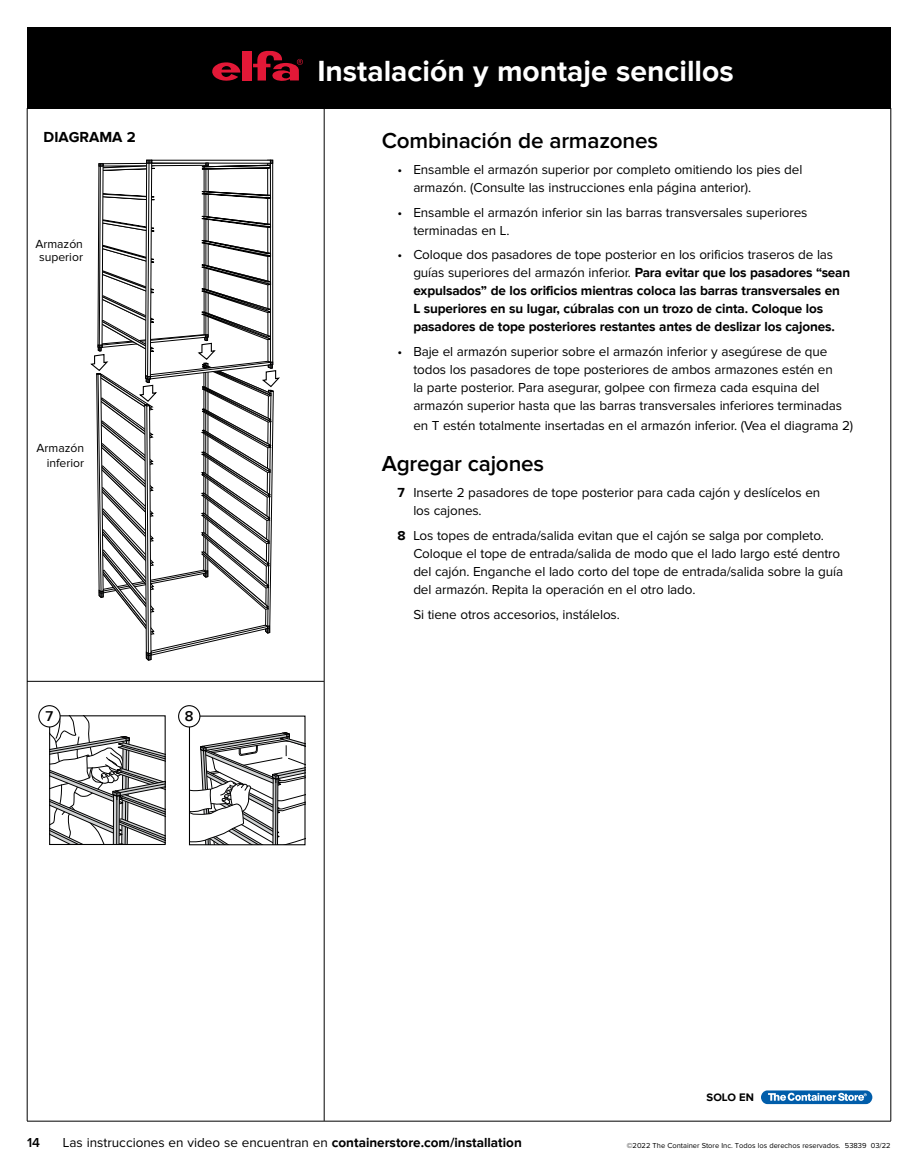
<style>
.page{position:relative;width:918px;height:1175px;background:#fff}
.page>*{position:absolute;margin:0;border:0;box-sizing:border-box;transform-origin:0 0}
.t1{font:700 30px "Proxima Nova";color:#fff}
.t2{font:600 22.5px "Proxima Nova";letter-spacing:-.01em;color:#000}
.t3{font:700 15px "Proxima Nova";color:#000}
.t4{font:600 14.7px "Proxima Nova";color:#000}
.t5{font:13.5px/18px "Proxima Nova";letter-spacing:-.01em;color:#000}
.t6{font:700 13.5px/18px "Proxima Nova";letter-spacing:-.01em;color:#000}
.t7{font:600 13.5px "Proxima Nova";color:#000}
.t8{font:12.15px/13.5px "Proxima Nova";color:#000;text-align:center}
.t9{font:700 11.25px "Proxima Nova";color:#000}
.t10{font:7.5px "Proxima Nova";color:#000}
.s1{font-weight:400}
.s2{font-weight:700}
</style>
<div class="page">
<div style="left:27px;top:27px;width:864px;height:81px;background:#000"></div>
<hr style="left:891px;top:108px;width:1px;height:1012px;background:#000">
<hr style="left:27px;top:1120px;width:864px;height:1px;background:#000">
<hr style="left:324px;top:108px;width:1px;height:1012px;background:#000">
<hr style="left:27px;top:108px;width:1px;height:1012px;background:#000">
<svg style="left:212px;top:62px;width:29px;height:19px"></svg>
<div style="left:242px;top:51px;width:9px;height:30px;background:#e31837"></div>
<svg style="left:253px;top:51px;width:50px;height:30px"></svg>
<svg style="left:761px;top:1090px;width:111px;height:14px;background:#4a8cc2"></svg>
<svg style="left:90px;top:159px;width:190px;height:502px"></svg>
<svg style="left:51px;top:717px;width:113px;height:126px"></svg>
<div style="left:49px;top:715px;width:117px;height:130px;border:1px solid #000"></div>
<div style="left:38px;top:705px;width:23px;height:22px;background:#fff;border:1px solid #000;border-radius:50%"></div>
<svg style="left:191px;top:732px;width:113px;height:111px"></svg>
<div style="left:189px;top:715px;width:117px;height:130px;border:1px solid #000"></div>
<div style="left:178px;top:705px;width:22px;height:22px;background:#fff;border:1px solid #000;border-radius:50%"></div>
<hr style="left:27px;top:681px;width:297px;height:1px;background:#000">
<p class="t3" style="left:44px;top:128px;width:94px">DIAGRAMA 2</p>
<p class="t8" style="left:35px;top:237px;width:49px">Armazón superior</p>
<p class="t8" style="left:37px;top:441px;width:49px;line-height:14.9px;text-align:right">Armazón inferior</p>
<p class="t4" style="left:46px;top:705px;width:9px">7</p>
<p class="t4" style="left:185px;top:705px;width:10px">8</p>
<h1 class="t1" style="left:317px;top:54px;width:418px">Instalación y montaje sencillos</h1>
<h2 class="t2" style="left:382px;top:130px;width:278px">Combinación de armazones</h2>
<p class="t5" style="left:413px;top:161px;width:391px;text-indent:-16px">• Ensamble el armazón superior por completo omitiendo los pies del armazón. (Consulte las instrucciones enla página anterior).</p>
<p class="t5" style="left:413px;top:204px;width:396px;text-indent:-16px">• Ensamble el armazón inferior sin las barras transversales superiores terminadas en L.</p>
<p class="t6" style="left:413px;top:246px;width:438px;text-indent:-16px"><span class="s1">• Coloque dos pasadores de tope posterior en los orificios traseros de las guías superiores del armazón inferior.</span> Para evitar que los pasadores “sean expulsados” de los orificios mientras coloca las barras transversales en L superiores en su lugar, cúbralas con un trozo de cinta. Coloque los pasadores de tope posteriores restantes antes de deslizar los cajones.</p>
<p class="t5" style="left:413px;top:343px;width:430px;text-indent:-16px">• Baje el armazón superior sobre el armazón inferior y asegúrese de que todos los pasadores de tope posteriores de ambos armazones estén en la parte posterior. Para asegurar, golpee con firmeza cada esquina del armazón superior hasta que las barras transversales inferiores terminadas</p>
<p class="t5" style="left:413px;top:417px;width:441px">en T estén totalmente insertadas en el armazón inferior. (Vea el diagrama 2)</p>
<h2 class="t2" style="left:382px;top:453px;width:164px">Agregar cajones</h2>
<p class="t5" style="left:413px;top:484px;width:408px;text-indent:-16px"><span class="s2">7</span> Inserte 2 pasadores de tope posterior para cada cajón y deslícelos en los cajones.</p>
<p class="t5" style="left:413px;top:527px;width:431px;text-indent:-16px"><span class="s2">8</span> Los topes de entrada/salida evitan que el cajón se salga por completo.<br>Coloque el tope de entrada/salida de modo que el lado largo esté dentro del cajón. Enganche el lado corto del tope de entrada/salida sobre la guía del armazón. Repita la operación en el otro lado.</p>
<p class="t5" style="left:413px;top:606px;width:208px">Si tiene otros accesorios, instálelos.</p>
<p class="t9" style="left:707px;top:1090px;width:49px">SOLO EN</p>
<p class="t7" style="left:27px;top:1136px;width:14px">14</p>
<p class="t5" style="left:63px;top:1134px;width:460px">Las instrucciones en video se encuentran en <span class="s2">containerstore.com/installation</span></p>
<p class="t10" style="left:627px;top:1141px;width:265px">©2022 The Container Store Inc. Todos los derechos reservados. 53839 03/22</p>
</div>
